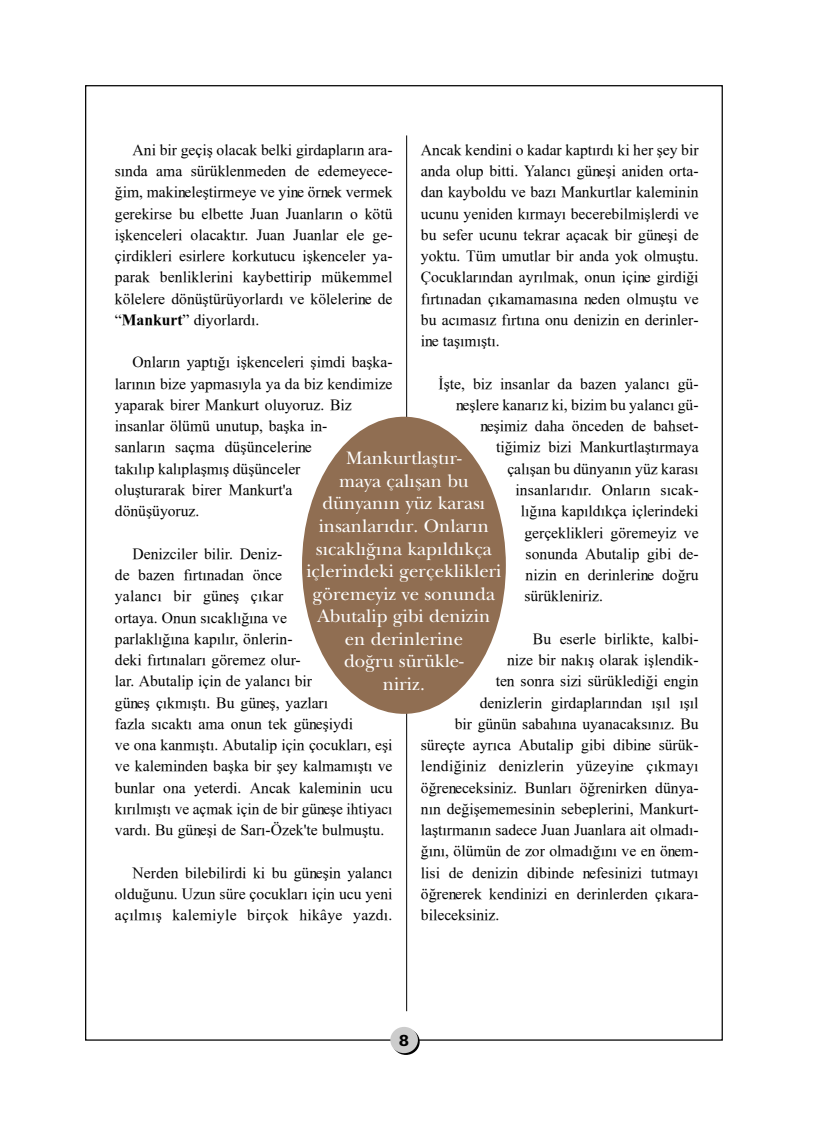
<style>
.page{position:relative;width:815px;height:1124px;background:#fff}
.page>*{position:absolute;margin:0;border:0;box-sizing:border-box;transform-origin:0 0}
.t1{font:18.75px/22.5px "TR Baez";color:#fff;text-align:center}
.t2{font:700 16.25px "Rockwell";color:#000;scale:1.15 1}
.t3{font:15.62px/21.2px "TR Times New Roman";color:#000;text-align:justify}
.t4{font:15.62px "TR Times New Roman";letter-spacing:.02em;color:#000}
.s1{font-weight:700}
</style>
<div class="page">
<svg style="left:392px;top:1028px;width:28px;height:26px"></svg>
<div style="left:390px;top:1026px;width:28px;height:26px;background:#ccc;border-radius:50%"></div>
<hr style="left:406px;top:135px;width:1px;height:876px;background:#000">
<div style="left:302px;top:416px;width:204px;height:297px;background:#906e52;border-radius:50%"></div>
<p class="t3" style="left:421px;top:139px;width:279px">Ancak kendini o kadar kaptýrdý ki her þey bir anda olup bitti. Yalancý güneþi aniden orta&shy;dan kayboldu ve bazý Mankurtlar kaleminin ucunu yeniden kýrmayý becerebilmiþlerdi ve bu sefer ucunu tekrar açacak bir güneþi de yoktu. Tüm umutlar bir anda yok olmuþtu.<br>Çocuklarýndan ayrýlmak, onun içine girdiði fýrtýnadan çýkamamasýna neden olmuþtu ve bu acýmasýz fýrtýna onu denizin en derinler&shy;ine taþýmýþtý.</p>
<p class="t3" style="left:439px;top:372px;width:261px">Ýþte, biz insanlar da bazen yalancý gü-</p>
<p class="t3" style="left:456px;top:394px;width:244px">neþlere kanarýz ki, bizim bu yalancý gü-</p>
<p class="t3" style="left:480px;top:415px;width:220px">neþimiz daha önceden de bahset-</p>
<p class="t3" style="left:496px;top:436px;width:204px">tiðimiz bizi Mankurtlaþtýrmaya</p>
<p class="t3" style="left:507px;top:457px;width:193px">çalýþan bu dünyanýn yüz karasý</p>
<p class="t3" style="left:515px;top:479px;width:185px">insanlarýdýr. Onlarýn sýcak-</p>
<p class="t3" style="left:521px;top:500px;width:179px">lýðýna kapýldýkça içlerindeki</p>
<p class="t3" style="left:524px;top:521px;width:176px">gerçeklikleri göremeyiz ve</p>
<p class="t3" style="left:526px;top:542px;width:174px">sonunda Abutalip gibi de-</p>
<p class="t3" style="left:526px;top:564px;width:175px">nizin en derinlerine doðru</p>
<p class="t3" style="left:524px;top:585px;width:80px">sürükleniriz.</p>
<p class="t3" style="left:533px;top:627px;width:167px">Bu eserle birlikte, kalbi-</p>
<p class="t3" style="left:507px;top:649px;width:193px">nize bir nakýþ olarak iþlendik-</p>
<p class="t3" style="left:496px;top:670px;width:204px">ten sonra sizi sürüklediði engin</p>
<p class="t3" style="left:480px;top:691px;width:220px">denizlerin girdaplarýndan ýþýl ýþýl</p>
<p class="t3" style="left:455px;top:712px;width:245px">bir günün sabahýna uyanacaksýnýz. Bu</p>
<p class="t3" style="left:421px;top:734px;width:279px">süreçte ayrýca Abutalip gibi dibine sürük-</p>
<p class="t4" style="left:421px;top:757px;width:279px">lendiðiniz denizlerin yüzeyine çýkmayý</p>
<p class="t3" style="left:421px;top:776px;width:279px">öðreneceksiniz. Bunlarý öðrenirken dünya-</p>
<p class="t3" style="left:421px;top:797px;width:279px">nýn deðiþememesinin sebeplerini, Mankurt-</p>
<p class="t3" style="left:421px;top:819px;width:279px">laþtýrmanýn sadece Juan Juanlara ait olmadý-</p>
<p class="t3" style="left:421px;top:840px;width:279px">ðýný, ölümün de zor olmadýðýný ve en önem-</p>
<p class="t3" style="left:421px;top:861px;width:279px">lisi de denizin dibinde nefesinizi tutmayý</p>
<p class="t3" style="left:421px;top:882px;width:279px">öðrenerek kendinizi en derinlerden çýkara-</p>
<p class="t3" style="left:421px;top:904px;width:80px">bileceksiniz.</p>
<p class="t3" style="left:115px;top:139px;width:279px;text-indent:18px">Ani bir geçiþ olacak belki girdaplarýn ara&shy;sýnda ama sürüklenmeden de edemeyece&shy;ðim, makineleþtirmeye ve yine örnek vermek gerekirse bu elbette Juan Juanlarýn o kötü iþkenceleri olacaktýr. Juan Juanlar ele ge&shy;çirdikleri esirlere korkutucu iþkenceler ya&shy;parak benliklerini kaybettirip mükemmel kölelere dönüþtürüyorlardý ve kölelerine de “<span class="s1">Mankurt</span>” diyorlardý.</p>
<p class="t3" style="left:115px;top:351px;width:279px;text-align:left;text-indent:18px">Onlarýn yaptýðý iþkenceleri þimdi baþka&shy;larýnýn bize yapmasýyla ya da biz kendimize yaparak birer Mankurt oluyoruz. Biz insanlar ölümü unutup, baþka in-<br>sanlarýn saçma düþüncelerine<br>takýlýp kalýplaþmýþ düþünceler<br>oluþturarak birer Mankurt'a<br>dönüþüyoruz.</p>
<p class="t3" style="left:115px;top:542px;width:279px;text-align:left;text-indent:18px">Denizciler bilir. Deniz-<br>de bazen fýrtýnadan önce<br>yalancý bir güneþ çýkar<br>ortaya. Onun sýcaklýðýna ve<br>parlaklýðýna kapýlýr, önlerin-<br>deki fýrtýnalarý göremez olur-<br>lar. Abutalip için de yalancý bir<br>güneþ çýkmýþtý. Bu güneþ, yazlarý<br>fazla sýcaktý ama onun tek güneþiydi<br>ve ona kanmýþtý. Abutalip için çocuklarý, eþi ve kaleminden baþka bir þey kalmamýþtý ve bunlar ona yeterdi. Ancak kaleminin ucu kýrýlmýþtý ve açmak için de bir güneþe ihtiyacý vardý. Bu güneþi de Sarý-Özek'te bulmuþtu.</p>
<p class="t3" style="left:115px;top:861px;width:279px;text-indent:18px">Nerden bilebilirdi ki bu güneþin yalancý olduðunu. Uzun süre çocuklarý için ucu yeni açýlmýþ kalemiyle birçok hikâye yazdý.</p>
<p class="t1" style="left:306px;top:446px;width:197px">Mankurtlaþtýr-<br>maya çalýþan bu dünyanýn yüz karasý insanlarýdýr. Onlarýn sýcaklýðýna kapýldýkça içlerindeki gerçeklikleri göremeyiz ve sonunda<br>Abutalip gibi denizin en derinlerine<br>doðru sürükle-<br>niriz.</p>
<p class="t2" style="left:399px;top:1030px;width:10px">8</p>
</div>
